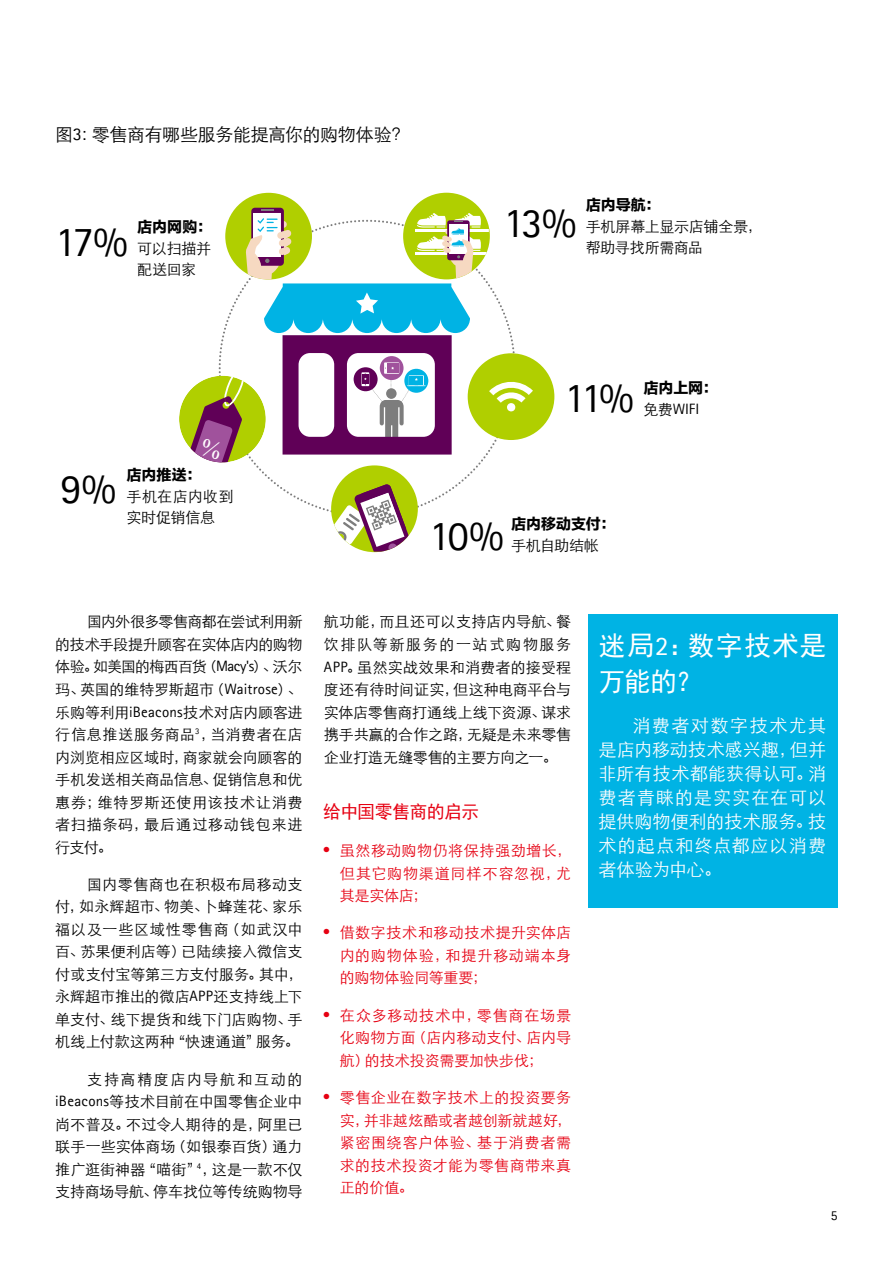
<style>
.page{position:relative;width:893px;height:1263px;background:#fff}
.page>*{position:absolute;margin:0;border:0;box-sizing:border-box;transform-origin:0 0}
.t1{font:42px "Agfa Rotis Sans Serif";letter-spacing:-.075em;color:#000}
.t2{font:27px/36px "Sim Hei";letter-spacing:.02em;color:#fff}
.t3{font:18px/24px "ST Xihei";letter-spacing:.035em;color:#fff;text-align:justify}
.t4{font:18px "ST Xihei";letter-spacing:-.02em;color:#000}
.t5{font:18px "Sim Hei";letter-spacing:-.035em;color:#e60012}
.t6{font:15px/22.5px "ST Xihei";letter-spacing:-.005em;color:#000;text-align:justify}
.t7{font:15px/22.5px "ST Xihei";letter-spacing:.03em;color:#e60012;text-align:justify}
.t8{font:15px "FZLTDHK LSWB GBK1 0";letter-spacing:.005em;color:#000}
.t9{font:15px "Agfa Rotis Sans Serif";color:#000}
.t10{font:13.5px "Agfa Rotis Sans Serif";color:#000}
.s1{font-family:"Agfa Rotis Sans Serif"}
.s2{font-family:"ST Xihei"}
</style>
<div class="page">
<div style="left:403px;top:193px;width:87px;height:86px;background:#b0cf00;border-radius:50%"></div>
<div style="left:225px;top:193px;width:87px;height:86px;background:#b0cf00;border-radius:50%"></div>
<div style="left:251px;top:208px;width:33px;height:58px;background:#600057;border-radius:4px"></div>
<div style="left:468px;top:353px;width:86px;height:87px;background:#b0cf00;border-radius:50%"></div>
<div style="left:588px;top:614px;width:250px;height:294px;background:#00b3e4"></div>
<svg style="left:182px;top:209px;width:351px;height:343px"></svg>
<p class="t4" style="left:55px;top:121px;width:356px">图<span class="s1">3</span>：零售商有哪些服务能提高你的购物体验？</p>
<h1 class="t1" style="left:55px;top:216px;width:74px">17%</h1>
<p class="t8" style="left:137px;top:219px;width:76px">店内网购：</p>
<p class="t6" style="left:137px;top:237px;width:76px;line-height:21px">可以扫描并配送回家</p>
<h1 class="t1" style="left:503px;top:198px;width:74px">13%</h1>
<p class="t8" style="left:586px;top:196px;width:76px">店内导航：</p>
<p class="t6" style="left:586px;top:214px;width:178px;line-height:21px">手机屏幕上显示店铺全景，帮助寻找所需商品</p>
<h1 class="t1" style="left:61px;top:464px;width:57px">9%</h1>
<p class="t8" style="left:126px;top:467px;width:76px">店内推送：</p>
<p class="t6" style="left:126px;top:485px;width:109px;line-height:21px">手机在店内收到实时促销信息</p>
<h1 class="t1" style="left:565px;top:372px;width:71px">11%</h1>
<p class="t8" style="left:643px;top:379px;width:76px">店内上网：</p>
<p class="t9" style="left:643px;top:400px;width:57px"><span class="s2">免费</span>WIFI</p>
<h1 class="t1" style="left:429px;top:510px;width:76px">10%</h1>
<p class="t8" style="left:511px;top:515px;width:105px">店内移动支付：</p>
<p class="t6" style="left:511px;top:533px;width:89px">手机自助结帐</p>
<p class="t6" style="left:55px;top:609px;width:249px;text-indent:32px">国内外很多零售商都在尝试利用新的技术手段提升顾客在实体店内的购物体验。如美国的梅西百货（<span class="s1">Macy's</span>）、沃尔玛、英国的维特罗斯超市（<span class="s1">Waitrose</span>）、乐购等利用<span class="s1">iBeacons</span>技术对店内顾客进行信息推送服务商品<sup>3</sup>，当消费者在店内浏览相应区域时，商家就会向顾客的手机发送相关商品信息、促销信息和优惠券；维特罗斯还使用该技术让消费者扫描条码，最后通过移动钱包来进行支付。</p>
<p class="t6" style="left:55px;top:872px;width:249px;text-indent:32px">国内零售商也在积极布局移动支付，如永辉超市、物美、卜蜂莲花、家乐福以及一些区域性零售商（如武汉中百、苏果便利店等）已陆续接入微信支付或支付宝等第三方支付服务。其中，永辉超市推出的微店<span class="s1">APP</span>还支持线上下单支付、线下提货和线下门店购物、手机线上付款这两种“快速通道”服务。</p>
<p class="t6" style="left:55px;top:1067px;width:249px;text-indent:32px">支持高精度店内导航和互动的<span class="s1">iBeacons</span>等技术目前在中国零售企业中尚不普及。不过令人期待的是，阿里已联手一些实体商场（如银泰百货）通力推广逛街神器“喵街”<sup>4</sup>，这是一款不仅支持商场导航、停车找位等传统购物导</p>
<p class="t6" style="left:324px;top:609px;width:249px">航功能，而且还可以支持店内导航、餐饮排队等新服务的一站式购物服务<span class="s1">APP</span>。虽然实战效果和消费者的接受程度还有待时间证实，但这种电商平台与实体店零售商打通线上线下资源、谋求携手共赢的合作之路，无疑是未来零售企业打造无缝零售的主要方向之一。</p>
<p class="t5" style="left:323px;top:802px;width:158px">给中国零售商的启示</p>
<p class="t7" style="left:340px;top:838px;width:233px;text-indent:-17px"><span class="s1">•</span> 虽然移动购物仍将保持强劲增长，但其它购物渠道同样不容忽视，尤其是实体店；</p>
<p class="t7" style="left:340px;top:920px;width:233px;text-indent:-17px"><span class="s1">•</span> 借数字技术和移动技术提升实体店内的购物体验，和提升移动端本身的购物体验同等重要；</p>
<p class="t7" style="left:340px;top:1003px;width:233px;text-indent:-17px"><span class="s1">•</span> 在众多移动技术中，零售商在场景化购物方面（店内移动支付、店内导航）的技术投资需要加快步伐；</p>
<p class="t7" style="left:340px;top:1085px;width:233px;text-indent:-17px"><span class="s1">•</span> 零售企业在数字技术上的投资要务实，并非越炫酷或者越创新就越好，紧密围绕客户体验、基于消费者需求的技术投资才能为零售商带来真正的价值。</p>
<h2 class="t2" style="left:598px;top:627px;width:229px">迷局<span class="s1">2</span>：数字技术是万能的？</h2>
<p class="t3" style="left:598px;top:712px;width:229px;text-indent:34px">消费者对数字技术尤其是店内移动技术感兴趣，但并非所有技术都能获得认可。消费者青睐的是实实在在可以提供购物便利的技术服务。技术的起点和终点都应以消费者体验为中心。</p>
<p class="t10" style="left:831px;top:1207px;width:8px">5</p>
</div>
